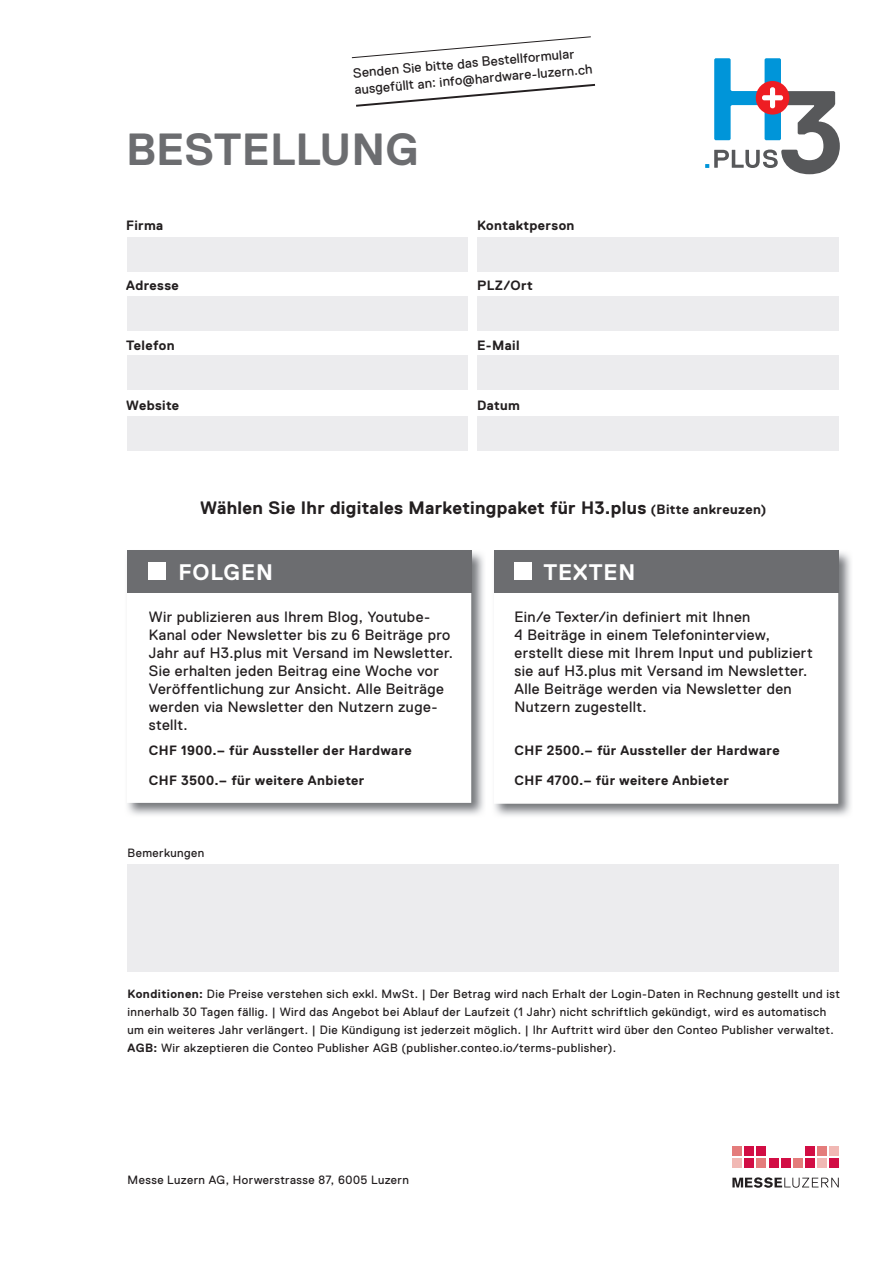
<style>
.page{position:relative;width:893px;height:1263px;background:#fff}
.page>*{position:absolute;margin:0;border:0;box-sizing:border-box;transform-origin:0 0}
.t1{font:700 45px "Replica Std";color:#6c6d70}
.t2{font:700 22.5px "Replica Std";letter-spacing:.03em;color:#fff}
.t3{font:700 18px "Replica Std";letter-spacing:.015em;color:#231f20}
.t4{font:15px/18px "Replica Pro";letter-spacing:.025em;color:#231f20}
.t5{font:700 13.5px "Replica Std";letter-spacing:.03em;color:#231f20}
.t6{font:13.5px/16.5px "Replica Pro";color:#231f20}
.t7{font:12px/18px "Replica Pro";letter-spacing:.035em;color:#231f20}
.s1{font-size:13.5px}
.s2{font-family:"Replica Std";font-weight:700}
</style>
<div class="page">
<img style="left:127px;top:550px;width:357px;height:265px">
<div style="left:127px;top:552px;width:344px;height:251px;background:#fff;border:2px solid #fff"></div>
<div style="left:128px;top:551px;width:344px;height:42px;background:#6c6d70"></div>
<svg style="left:705px;top:58px;width:135px;height:116px"></svg>
<div style="left:732px;top:1158px;width:10px;height:10px;background:#f1b8b4"></div>
<div style="left:744px;top:1158px;width:10px;height:10px;background:#d20d44"></div>
<div style="left:757px;top:1158px;width:9px;height:10px;background:#e47c7b"></div>
<div style="left:769px;top:1158px;width:9px;height:10px;background:#d20d44"></div>
<div style="left:781px;top:1158px;width:9px;height:10px;background:#d20d44"></div>
<div style="left:793px;top:1158px;width:9px;height:10px;background:#e47c7b"></div>
<div style="left:805px;top:1158px;width:10px;height:10px;background:#d20d44"></div>
<div style="left:817px;top:1158px;width:10px;height:10px;background:#f1b8b4"></div>
<div style="left:829px;top:1158px;width:10px;height:10px;background:#d20d44"></div>
<div style="left:732px;top:1146px;width:10px;height:10px;background:#e47c7b"></div>
<div style="left:744px;top:1146px;width:10px;height:10px;background:#d20d44"></div>
<div style="left:757px;top:1146px;width:9px;height:10px;background:#d20d44"></div>
<div style="left:805px;top:1146px;width:10px;height:10px;background:#d20d44"></div>
<div style="left:817px;top:1146px;width:10px;height:10px;background:#e47c7b"></div>
<div style="left:829px;top:1146px;width:10px;height:10px;background:#f1b8b4"></div>
<svg style="left:732px;top:1177px;width:107px;height:11px"></svg>
<div style="left:128px;top:864px;width:711px;height:108px;background:#ececee"></div>
<div style="left:128px;top:237px;width:711px;height:34px;background:#ececee"></div>
<div style="left:128px;top:296px;width:711px;height:34px;background:#ececee"></div>
<div style="left:128px;top:356px;width:711px;height:34px;background:#ececee"></div>
<div style="left:128px;top:417px;width:711px;height:34px;background:#ececee"></div>
<div style="left:469px;top:233px;width:8px;height:221px;background:#fff"></div>
<img style="left:494px;top:550px;width:357px;height:266px">
<div style="left:494px;top:552px;width:344px;height:252px;background:#fff;border:2px solid #fff"></div>
<div style="left:495px;top:551px;width:344px;height:42px;background:#6c6d70"></div>
<svg style="left:356px;top:83px;width:240px;height:24px"></svg>
<svg style="left:351px;top:36px;width:240px;height:22px"></svg>
<div style="left:149px;top:562px;width:17px;height:17px;background:#fff"></div>
<div style="left:514px;top:562px;width:17px;height:17px;background:#fff"></div>
<p class="t6" style="left:353px;top:65px;width:240px;rotate:-5deg">Senden Sie bitte das Bestellformular ausgefüllt an: info@hardware-luzern.ch</p>
<h1 class="t1" style="left:126px;top:124px;width:294px">BESTELLUNG</h1>
<p class="t5" style="left:126px;top:217px;width:39px">Firma</p>
<p class="t5" style="left:477px;top:217px;width:99px">Kontaktperson</p>
<p class="t5" style="left:126px;top:277px;width:54px">Adresse</p>
<p class="t5" style="left:477px;top:277px;width:57px">PLZ/Ort</p>
<p class="t5" style="left:126px;top:337px;width:50px">Telefon</p>
<p class="t5" style="left:477px;top:337px;width:44px">E-Mail</p>
<p class="t5" style="left:126px;top:397px;width:55px">Website</p>
<p class="t5" style="left:477px;top:397px;width:44px">Datum</p>
<h3 class="t3" style="left:200px;top:497px;width:568px">Wählen Sie Ihr digitales Marketingpaket für H3.plus <span class="s1">(Bitte ankreuzen)</span></h3>
<h2 class="t2" style="left:179px;top:559px;width:96px">FOLGEN</h2>
<p class="t4" style="left:149px;top:607px;width:306px">Wir publizieren aus Ihrem Blog, Youtube-Kanal oder Newsletter bis zu 6 Beiträge pro Jahr auf H3.plus mit Versand im Newsletter.<br>Sie erhalten jeden Beitrag eine Woche vor Veröffentlichung zur Ansicht. Alle Beiträge werden via Newsletter den Nutzern zuge&shy;stellt.</p>
<p class="t5" style="left:149px;top:742px;width:265px">CHF 1900.– für Aussteller der Hardware</p>
<p class="t5" style="left:149px;top:773px;width:217px">CHF 3500.– für weitere Anbieter</p>
<p class="t7" style="left:128px;top:843px;width:78px">Bemerkungen</p>
<h2 class="t2" style="left:543px;top:559px;width:93px">TEXTEN</h2>
<p class="t4" style="left:514px;top:607px;width:300px">Ein/e Texter/in definiert mit Ihnen<br>4 Beiträge in einem Telefoninterview, erstellt diese mit Ihrem Input und publiziert sie auf H3.plus mit Versand im Newsletter.<br>Alle Beiträge werden via Newsletter den Nutzern zugestellt.</p>
<p class="t5" style="left:514px;top:742px;width:267px">CHF 2500.– für Aussteller der Hardware</p>
<p class="t5" style="left:514px;top:773px;width:216px">CHF 4700.– für weitere Anbieter</p>
<p class="t7" style="left:128px;top:985px;width:714px"><span class="s2">Konditionen:</span> Die Preise verstehen sich exkl. MwSt. | Der Betrag wird nach Erhalt der Login-Daten in Rechnung gestellt und ist innerhalb 30 Tagen fällig. | Wird das Angebot bei Ablauf der Laufzeit (1 Jahr) nicht schriftlich gekündigt, wird es automatisch um ein weiteres Jahr verlängert. | Die Kündigung ist jederzeit möglich. | Ihr Auftritt wird über den Conteo Publisher verwaltet.<br><span class="s2">AGB:</span> Wir akzeptieren die Conteo Publisher AGB (publisher.conteo.io/terms-publisher).</p>
<p class="t7" style="left:128px;top:1171px;width:283px">Messe Luzern AG, Horwerstrasse 87, 6005 Luzern</p>
</div>
